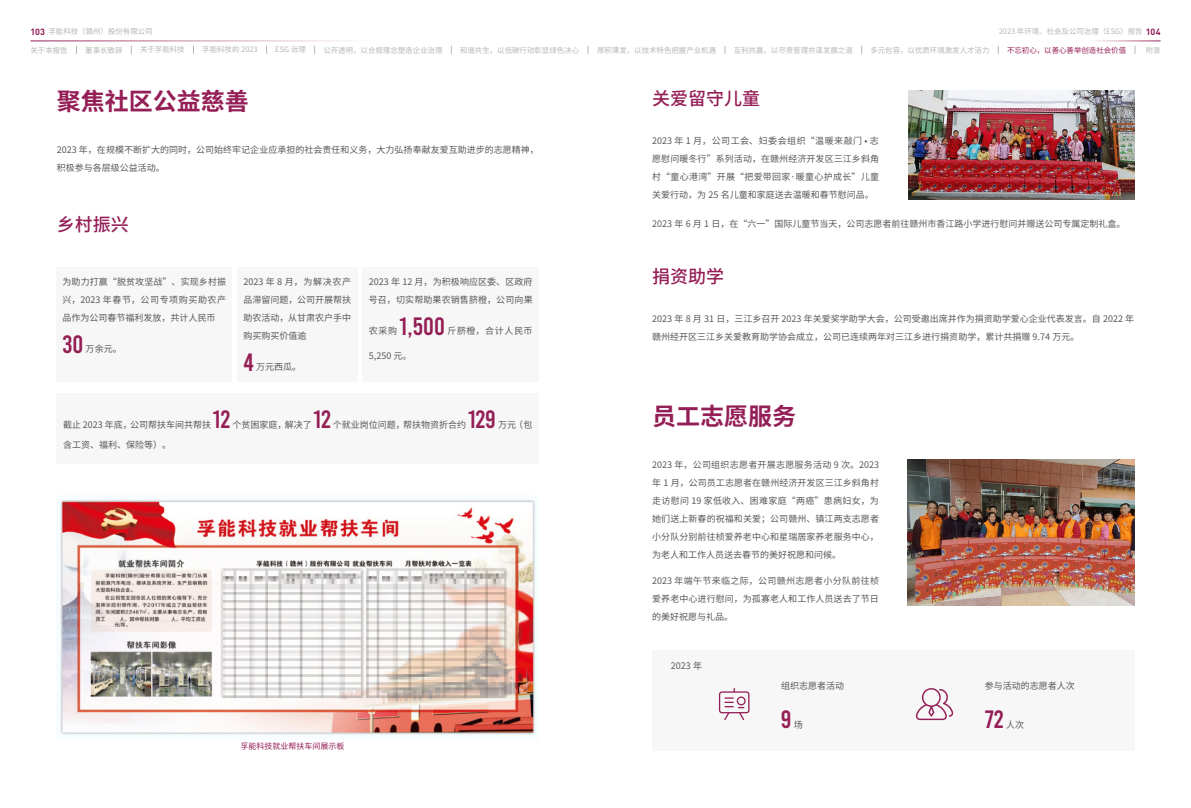
<style>
.page{position:relative;width:1191px;height:808px;background:#fff}
.page>*{position:absolute;margin:0;border:0;box-sizing:border-box;transform-origin:0 0}
.t1{font:25px "Bebas";color:#941e56}
.t2{font:700 24px "Source Han Sans CN";color:#941e56}
.t3{font:500 18px "Source Han Sans CN";color:#941e56}
.t4{font:9px/18px "Source Han Sans CN";color:#595757}
.t5{font:9px "Source Han Sans CN";letter-spacing:.065em;color:#595757}
.t6{font:9px "Source Han Sans CN";color:#595757}
.t7{font:8px "Source Han Sans CN";color:#941e56}
.t8{font:7.4px "Source Han Sans CN";color:#b5b6b6}
.t9{font:7.4px "Source Han Sans CN";color:#941e56}
.s1{font-family:"DIN";font-weight:700;font-size:9px;color:#941e56}
</style>
<div class="page">
<hr style="left:30px;top:41px;width:363px;height:1px;background:#941e56">
<hr style="left:1086px;top:41px;width:74px;height:1px;background:#941e56">
<div style="left:57px;top:393px;width:482px;height:70px;background:#f7f7f7"></div>
<div style="left:57px;top:267px;width:175px;height:115px;background:#f7f7f7"></div>
<div style="left:237px;top:267px;width:121px;height:115px;background:#f7f7f7"></div>
<div style="left:363px;top:267px;width:176px;height:115px;background:#f7f7f7"></div>
<img style="left:60px;top:499px;width:476px;height:237px">
<img style="left:908px;top:90px;width:226px;height:109px">
<img style="left:907px;top:460px;width:227px;height:145px">
<div style="left:652px;top:651px;width:482px;height:100px;background:#f7f7f7"></div>
<svg style="left:915px;top:688px;width:38px;height:32px"></svg>
<svg style="left:719px;top:688px;width:30px;height:32px"></svg>
<p class="t8" style="left:30px;top:27px;width:124px"><span class="s1">103</span> 孚能科技（赣州）股份有限公司</p>
<p class="t8" style="left:998px;top:27px;width:163px">2023 年环境、社会及公司治理（ESG）报告 <span class="s1">104</span></p>
<p class="t8" style="left:30px;top:46px;width:39px">关于本报告</p>
<p class="t8" style="left:85px;top:46px;width:39px">董事长致辞</p>
<p class="t8" style="left:140px;top:46px;width:46px">关于孚能科技</p>
<p class="t8" style="left:202px;top:46px;width:57px">孚能科技的 2023</p>
<p class="t8" style="left:275px;top:46px;width:32px">ESG 治理</p>
<p class="t8" style="left:323px;top:46px;width:121px">公开透明，以合规理念塑造企业治理</p>
<p class="t8" style="left:460px;top:46px;width:121px">和谐共生，以低碳行动彰显绿色决心</p>
<p class="t8" style="left:597px;top:46px;width:121px">厚积薄发，以技术特色把握产业机遇</p>
<p class="t8" style="left:733px;top:46px;width:121px">互利共赢，以尽责管理共谋发展之道</p>
<p class="t8" style="left:870px;top:46px;width:121px">多元包容，以优质环境激发人才活力</p>
<p class="t9" style="left:1007px;top:46px;width:121px">不忘初心，以善心善举创造社会价值</p>
<p class="t8" style="left:1145px;top:46px;width:16px">附录</p>
<h2 class="t2" style="left:57px;top:89px;width:193px">聚焦社区公益慈善</h2>
<h3 class="t3" style="left:652px;top:88px;width:109px">关爱留守儿童</h3>
<p class="t4" style="left:57px;top:141px;width:484px">2023 年，在规模不断扩大的同时，公司始终牢记企业应承担的社会责任和义务，大力弘扬奉献友爱互助进步的志愿精神，积极参与各层级公益活动。</p>
<h3 class="t3" style="left:57px;top:214px;width:73px">乡村振兴</h3>
<p class="t4" style="left:652px;top:132px;width:228px;text-align:justify">2023 年 1 月，公司工会、妇委会组织“温暖来敲门 • 志愿慰问暖冬行”系列活动，在赣州经济开发区三江乡斜角村“童心港湾”开展“把爱带回家·暖童心护成长”儿童关爱行动，为 25 名儿童和家庭送去温暖和春节慰问品。</p>
<p class="t4" style="left:652px;top:215px;width:475px">2023 年 6 月 1 日，在“六一”国际儿童节当天，公司志愿者前往赣州市香江路小学进行慰问并赠送公司专属定制礼盒。</p>
<p class="t4" style="left:62px;top:273px;width:165px">为助力打赢“脱贫攻坚战”、实现乡村振</p>
<h3 class="t3" style="left:652px;top:266px;width:73px">捐资助学</h3>
<p class="t4" style="left:62px;top:291px;width:165px">兴，2023 年春节，公司专项购买助农产品作为公司春节福利发放，共计人民币</p>
<h1 class="t1" style="left:62px;top:331px;width:22px">30</h1>
<p class="t4" style="left:86px;top:340px;width:37px">万余元。</p>
<p class="t4" style="left:369px;top:273px;width:165px">2023 年 12 月，为积极响应区委、区政府号召，切实帮助果农销售脐橙，公司向果</p>
<p class="t4" style="left:369px;top:322px;width:30px">农采购</p>
<h1 class="t1" style="left:399px;top:313px;width:47px">1,500</h1>
<p class="t5" style="left:447px;top:326px;width:87px">斤脐橙，合计人民币</p>
<p class="t4" style="left:369px;top:347px;width:44px">5,250 元。</p>
<p class="t4" style="left:243px;top:273px;width:109px;text-align:justify">2023 年 8 月，为解决农产品滞留问题，公司开展帮扶助农活动，从甘肃农户手中购买购买价值逾</p>
<h1 class="t1" style="left:243px;top:349px;width:12px">4</h1>
<p class="t4" style="left:256px;top:358px;width:46px">万元西瓜。</p>
<p class="t4" style="left:652px;top:310px;width:483px">2023 年 8 月 31 日，三江乡召开 2023 年关爱奖学助学大会，公司受邀出席并作为捐资助学爱心企业代表发言。自 2022 年赣州经开区三江乡关爱教育助学协会成立，公司已连续两年对三江乡进行捐资助学，累计共捐赠 9.74 万元。</p>
<p class="t4" style="left:63px;top:416px;width:149px">截止 2023 年底，公司帮扶车间共帮扶</p>
<h1 class="t1" style="left:213px;top:407px;width:19px">12</h1>
<p class="t4" style="left:232px;top:416px;width:81px">个贫困家庭，解决了</p>
<h1 class="t1" style="left:313px;top:407px;width:19px">12</h1>
<p class="t4" style="left:333px;top:416px;width:135px">个就业岗位问题，帮扶物资折合约</p>
<h1 class="t1" style="left:468px;top:407px;width:30px">129</h1>
<p class="t4" style="left:498px;top:416px;width:36px">万元（包</p>
<p class="t4" style="left:63px;top:436px;width:109px">含工资、福利、保险等）。</p>
<p class="t7" style="left:240px;top:742px;width:105px">孚能科技就业帮扶车间展示板</p>
<h2 class="t2" style="left:652px;top:404px;width:145px">员工志愿服务</h2>
<p class="t4" style="left:652px;top:455px;width:228px;text-align:justify">2023 年，公司组织志愿者开展志愿服务活动 9 次。2023年 1 月，公司员工志愿者在赣州经济开发区三江乡斜角村走访慰问 19 家低收入、困难家庭“两癌”患病妇女，为她们送上新春的祝福和关爱；公司赣州、镇江两支志愿者小分队分别前往桢爱养老中心和星瑞居家养老服务中心，为老人和工作人员送去春节的美好祝愿和问候。</p>
<p class="t4" style="left:652px;top:572px;width:228px;text-align:justify">2023 年端午节来临之际，公司赣州志愿者小分队前往桢爱养老中心进行慰问，为孤寡老人和工作人员送去了节日的美好祝愿与礼品。</p>
<p class="t4" style="left:671px;top:657px;width:33px">2023 年</p>
<p class="t4" style="left:781px;top:676px;width:64px">组织志愿者活动</p>
<h1 class="t1" style="left:781px;top:707px;width:12px">9</h1>
<p class="t6" style="left:794px;top:720px;width:10px">场</p>
<p class="t4" style="left:984px;top:676px;width:91px">参与活动的志愿者人次</p>
<h1 class="t1" style="left:984px;top:707px;width:21px">72</h1>
<p class="t6" style="left:1006px;top:720px;width:19px">人次</p>
</div>
